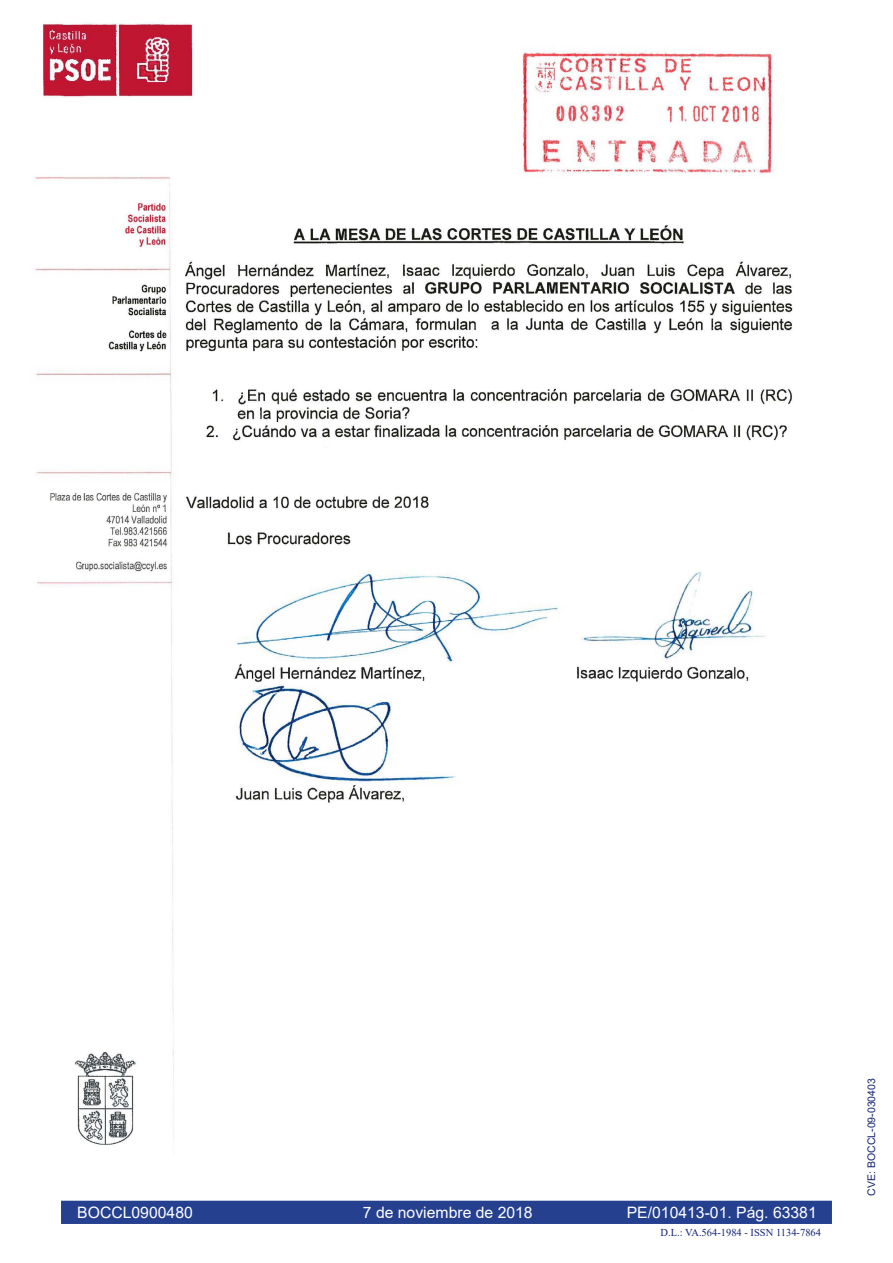
<style>
.page{position:relative;width:893px;height:1263px;background:#fff}
.page>*{position:absolute;margin:0;border:0;box-sizing:border-box;transform-origin:0 0}
.t1{font:15.75px "Arial";color:#fff}
.t2{font:10.5px "Times New Roman";color:#132477}
.t3{font:10.5px "Arial";color:#132477}
</style>
<div class="page">
<div style="left:60px;top:1200px;width:773px;height:25px;background:#25408f"></div>
<div style="left:60px;top:1199px;width:773px;height:26px;border:2px solid #fff"></div>
<img style="left:35px;top:23px;width:798px;height:1177px">
<p class="t1" style="left:77px;top:1202px;width:117px">BOCCL0900480</p>
<p class="t1" style="left:363px;top:1202px;width:171px">7 de noviembre de 2018</p>
<p class="t1" style="left:627px;top:1202px;width:192px">PE/010413-01. Pág. 63381</p>
<p class="t2" style="left:661px;top:1225px;width:162px">D.L.: VA.564-1984 - ISSN 1134-7864</p>
<p class="t3" style="left:864px;top:1195px;width:119px;rotate:-90deg">CVE: BOCCL-09-030403</p>
</div>
